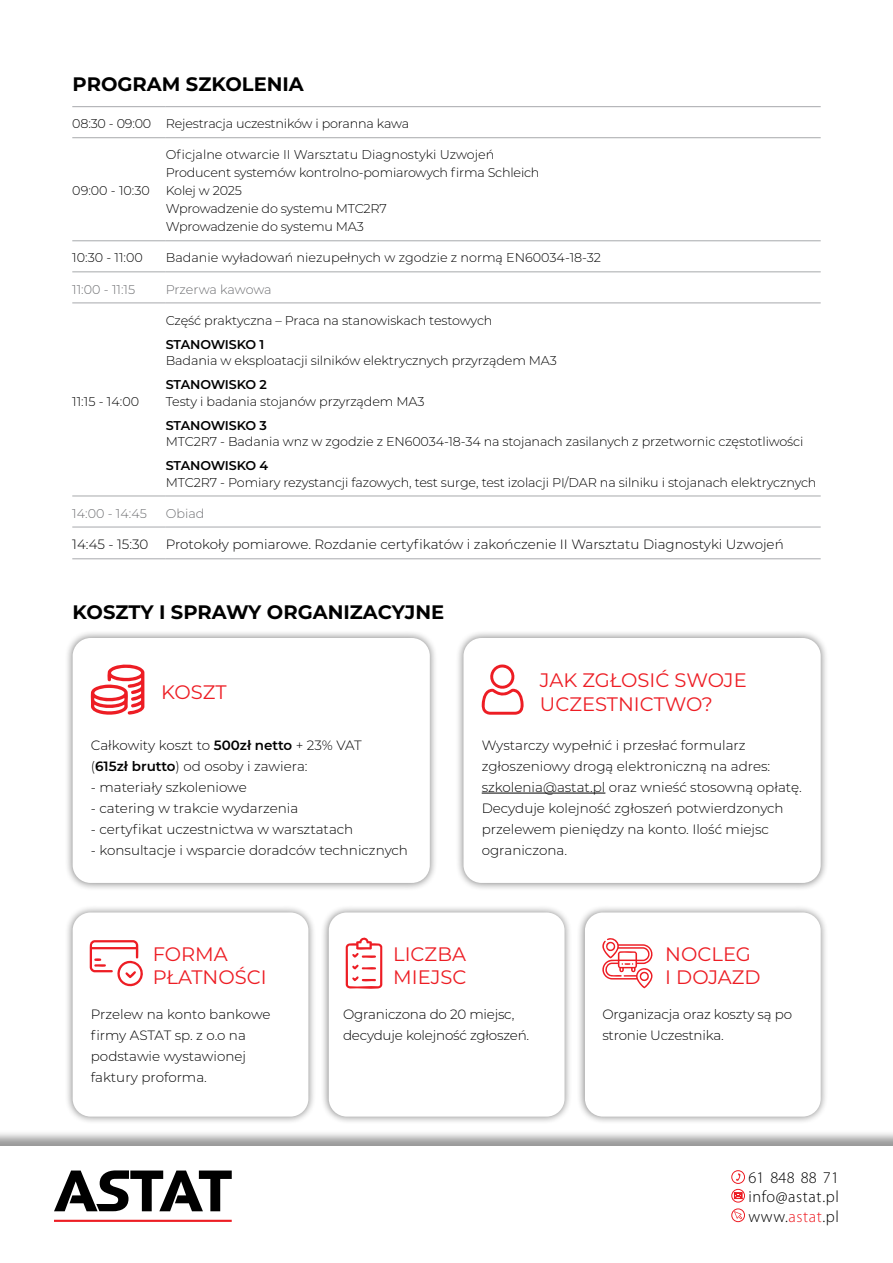
<style>
.page{position:relative;width:893px;height:1263px;background:#fff}
.page>*{position:absolute;margin:0;border:0;box-sizing:border-box;transform-origin:0 0}
.t1{font:19.5px/23.4px "Montserrat";color:#ed1d24}
.t2{font:700 19.5px "Montserrat";color:#000}
.t3{font:300 16.35px/19.6px "Myriad Pro";letter-spacing:.035em;color:#000;text-align:justify}
.t4{font:300 13.5px/21px "Montserrat";color:#000}
.t5{font:300 12.75px/18px "Montserrat";letter-spacing:-.01em;color:#000}
.t6{font:600 12.75px "Montserrat";letter-spacing:-.02em;color:#000}
.t7{font:300 12.75px "Montserrat";color:#6d6e71}
.s1{font-weight:600}
.s2{color:#ed1d24}
</style>
<div class="page">
<div style="left:64px;top:629px;width:374px;height:262px;background:#000;opacity:.5"></div>
<div style="left:73px;top:638px;width:357px;height:245px;background:#fff;border-radius:18px"></div>
<div style="left:64px;top:904px;width:252px;height:221px;background:#000;opacity:.5"></div>
<div style="left:73px;top:912px;width:235px;height:204px;background:#fff;border-radius:18px"></div>
<div style="left:320px;top:904px;width:253px;height:221px;background:#000;opacity:.5"></div>
<div style="left:329px;top:912px;width:236px;height:204px;background:#fff;border-radius:18px"></div>
<div style="left:577px;top:904px;width:252px;height:221px;background:#000;opacity:.5"></div>
<div style="left:585px;top:912px;width:236px;height:204px;background:#fff;border-radius:18px"></div>
<div style="left:455px;top:629px;width:374px;height:262px;background:#000;opacity:.5"></div>
<div style="left:463px;top:638px;width:358px;height:245px;background:#fff;border-radius:18px"></div>
<div style="left:0;top:1129px;width:893px;height:134px;background:#000;opacity:.4"></div>
<div style="left:0;top:1146px;width:893px;height:117px;background:#fff"></div>
<svg style="left:736px;top:1173px;width:4px;height:8px"></svg>
<div style="left:731px;top:1170px;width:14px;height:14px;border:1px solid #ed1d24;border-radius:50%"></div>
<svg style="left:734px;top:1192px;width:8px;height:7px"></svg>
<div style="left:731px;top:1189px;width:14px;height:13px;border:1px solid #ed1d24;border-radius:50%"></div>
<div style="left:731px;top:1209px;width:14px;height:13px;border:1px solid #ed1d24;border-radius:50%"></div>
<svg style="left:734px;top:1211px;width:8px;height:8px"></svg>
<svg style="left:54px;top:1170px;width:178px;height:41px"></svg>
<hr style="left:54px;top:1220px;width:178px;height:2px;background:#ed1d24">
<hr style="left:72px;top:106px;width:94px;height:1px;background:#a7a9ac">
<hr style="left:166px;top:106px;width:655px;height:1px;background:#a7a9ac">
<hr style="left:72px;top:137px;width:94px;height:1px;background:#a7a9ac">
<hr style="left:166px;top:137px;width:655px;height:1px;background:#a7a9ac">
<hr style="left:72px;top:240px;width:94px;height:1px;background:#a7a9ac">
<hr style="left:166px;top:240px;width:655px;height:1px;background:#a7a9ac">
<hr style="left:72px;top:271px;width:94px;height:1px;background:#a7a9ac">
<hr style="left:166px;top:271px;width:655px;height:1px;background:#a7a9ac">
<hr style="left:72px;top:303px;width:94px;height:1px;background:#a7a9ac">
<hr style="left:166px;top:303px;width:655px;height:1px;background:#a7a9ac">
<hr style="left:72px;top:496px;width:94px;height:1px;background:#a7a9ac">
<hr style="left:166px;top:496px;width:655px;height:1px;background:#a7a9ac">
<hr style="left:72px;top:527px;width:94px;height:1px;background:#a7a9ac">
<hr style="left:166px;top:527px;width:655px;height:1px;background:#a7a9ac">
<hr style="left:72px;top:558px;width:94px;height:1px;background:#a7a9ac">
<hr style="left:166px;top:558px;width:655px;height:1px;background:#a7a9ac">
<svg style="left:91px;top:664px;width:53px;height:51px"></svg>
<hr style="left:482px;top:793px;width:123px;height:1px;background:#000">
<svg style="left:481px;top:664px;width:43px;height:51px"></svg>
<svg style="left:89px;top:940px;width:54px;height:47px"></svg>
<svg style="left:346px;top:937px;width:36px;height:52px"></svg>
<svg style="left:602px;top:938px;width:51px;height:50px"></svg>
<h1 class="t2" style="left:73px;top:70px;width:233px">PROGRAM SZKOLENIA</h1>
<p class="t5" style="left:72px;top:114px;width:338px">08:30 - 09:00 Rejestracja uczestników i poranna kawa</p>
<p class="t5" style="left:72px;top:181px;width:79px">09:00 - 10:30</p>
<p class="t5" style="left:166px;top:145px;width:375px">Oficjalne otwarcie II Warsztatu Diagnostyki Uzwojeń Producent systemów kontrolno-pomiarowych firma Schleich Kolej w 2025<br>Wprowadzenie do systemu MTC2R7<br>Wprowadzenie do systemu MA3</p>
<p class="t5" style="left:72px;top:249px;width:72px">10:30 - 11:00</p>
<p class="t5" style="left:166px;top:249px;width:437px">Badanie wyładowań niezupełnych w zgodzie z normą EN60034-18-32</p>
<p class="t7" style="left:72px;top:280px;width:64px">11:00 - 11:15</p>
<p class="t7" style="left:166px;top:280px;width:107px">Przerwa kawowa</p>
<p class="t5" style="left:72px;top:392px;width:68px">11:15 - 14:00</p>
<p class="t5" style="left:166px;top:311px;width:328px">Część praktyczna – Praca na stanowiskach testowych</p>
<p class="t6" style="left:166px;top:335px;width:100px">STANOWISKO 1</p>
<p class="t5" style="left:166px;top:351px;width:393px">Badania w eksploatacji silników elektrycznych przyrządem MA3</p>
<p class="t6" style="left:166px;top:375px;width:103px">STANOWISKO 2</p>
<p class="t5" style="left:166px;top:392px;width:260px">Testy i badania stojanów przyrządem MA3</p>
<p class="t6" style="left:166px;top:416px;width:103px">STANOWISKO 3</p>
<p class="t5" style="left:166px;top:432px;width:639px">MTC2R7 - Badania wnz w zgodzie z EN60034-18-34 na stojanach zasilanych z przetwornic częstotliwości</p>
<p class="t6" style="left:166px;top:456px;width:104px">STANOWISKO 4</p>
<p class="t5" style="left:166px;top:473px;width:652px">MTC2R7 - Pomiary rezystancji fazowych, test surge, test izolacji PI/DAR na silniku i stojanach elektrycznych</p>
<p class="t7" style="left:72px;top:504px;width:76px">14:00 - 14:45</p>
<p class="t7" style="left:166px;top:504px;width:40px">Obiad</p>
<p class="t4" style="left:72px;top:534px;width:78px">14:45 - 15:30</p>
<p class="t4" style="left:166px;top:534px;width:619px">Protokoły pomiarowe. Rozdanie certyfikatów i zakończenie II Warsztatu Diagnostyki Uzwojeń</p>
<h1 class="t2" style="left:73px;top:598px;width:373px">KOSZTY I SPRAWY ORGANIZACYJNE</h1>
<h1 class="t1" style="left:161px;top:680px;width:67px">KOSZT</h1>
<p class="t4" style="left:91px;top:734px;width:273px">Całkowity koszt to <span class="s1">500zł netto</span> + 23% VAT (<span class="s1">615zł brutto</span>) od osoby i zawiera:</p>
<p class="t4" style="left:91px;top:776px;width:157px">- materiały szkoleniowe</p>
<p class="t4" style="left:91px;top:797px;width:209px">- catering w trakcie wydarzenia</p>
<p class="t4" style="left:91px;top:818px;width:264px">- certyfikat uczestnictwa w warsztatach</p>
<p class="t4" style="left:91px;top:839px;width:319px">- konsultacje i wsparcie doradców technicznych</p>
<h1 class="t1" style="left:540px;top:668px;width:208px">JAK ZGŁOSIĆ SWOJE<br>UCZESTNICTWO?</h1>
<p class="t4" style="left:482px;top:734px;width:322px">Wystarczy wypełnić i przesłać formularz zgłoszeniowy drogą elektroniczną na adres: szkolenia@astat.pl oraz wnieść stosowną opłatę.<br>Decyduje kolejność zgłoszeń potwierdzonych przelewem pieniędzy na konto. Ilość miejsc ograniczona.</p>
<h1 class="t1" style="left:153px;top:941px;width:116px">FORMA<br>PŁATNOŚCI</h1>
<h1 class="t1" style="left:393px;top:941px;width:75px">LICZBA<br>MIEJSC</h1>
<h1 class="t1" style="left:665px;top:941px;width:97px">NOCLEG<br>I DOJAZD</h1>
<p class="t4" style="left:91px;top:1003px;width:181px">Przelew na konto bankowe firmy ASTAT sp. z o.o na podstawie wystawionej faktury proforma.</p>
<p class="t4" style="left:602px;top:1003px;width:191px">Organizacja oraz koszty są po stronie Uczestnika.</p>
<p class="t4" style="left:343px;top:1003px;width:188px">Ograniczona do 20 miejsc, decyduje kolejność zgłoszeń.</p>
<p class="t3" style="left:748px;top:1167px;width:92px">61 848 88 71 info@astat.pl www.<span class="s2">astat</span>.pl</p>
</div>
